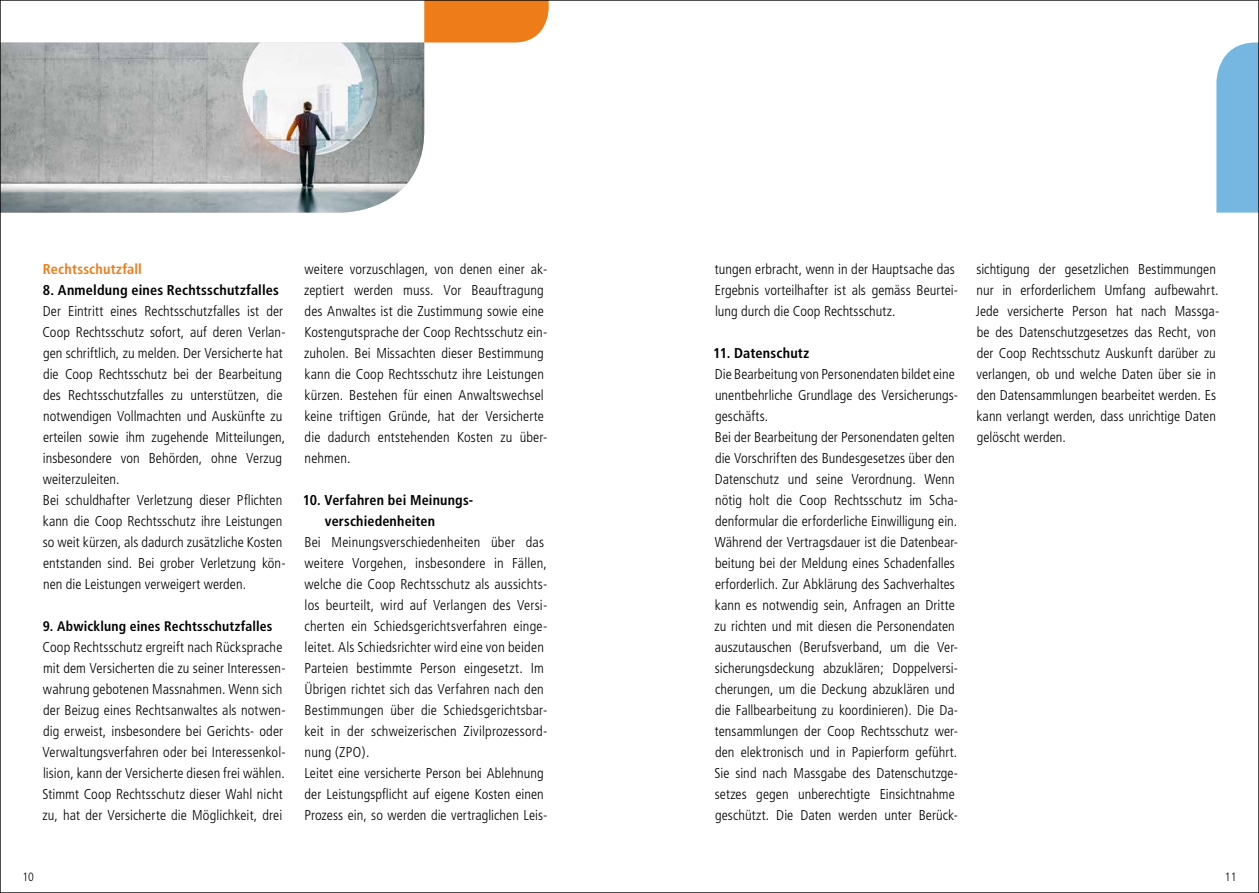
<style>
.page{position:relative;width:1259px;height:893px;background:#fff}
.page>*{position:absolute;margin:0;border:0;box-sizing:border-box;transform-origin:0 0}
.t1{font:300 condensed 14.25px/21px "Frutiger";letter-spacing:.005em;color:#000001}
.t2{font:700 condensed 14.25px/21px "Frutiger";letter-spacing:.01em;color:#000001}
.t3{font:700 condensed 14.25px "Frutiger";letter-spacing:.015em;color:#ee7c19}
.t4{font:700 condensed 13.8px "Frutiger";letter-spacing:.01em;color:#000001}
.t5{font:300 condensed 12px "Frutiger";color:#000001}
</style>
<div class="page">
<img style="left:2px;top:43px;width:422px;height:170px">
<svg style="left:424px;top:2px;width:125px;height:41px"></svg>
<svg style="left:1216px;top:43px;width:41px;height:170px"></svg>
<p class="t3" style="left:43px;top:261px;width:100px">Rechtsschutzfall</p>
<p class="t2" style="left:43px;top:280px;width:237px">8. Anmeldung eines Rechtsschutzfalles</p>
<p class="t1" style="left:42px;top:301px;width:245px">Der Eintritt eines Rechtsschutzfalles ist der Coop Rechtsschutz sofort, auf deren Verlan&shy;gen schriftlich, zu melden. Der Versicherte hat die Coop Rechtsschutz bei der Bearbeitung des Rechtsschutzfalles zu unterstützen, die notwendigen Vollmachten und Auskünfte zu erteilen sowie ihm zugehende Mitteilungen, insbesondere von Behörden, ohne Verzug weiterzuleiten.<br>Bei schuldhafter Verletzung dieser Pflichten kann die Coop Rechtsschutz ihre Leistungen so weit kürzen, als dadurch zusätzliche Kosten entstanden sind. Bei grober Verletzung kön&shy;nen die Leistungen verweigert werden.</p>
<p class="t4" style="left:43px;top:618px;width:231px">9. Abwicklung eines Rechtsschutzfalles</p>
<p class="t1" style="left:42px;top:637px;width:245px">Coop Rechtsschutz ergreift nach Rücksprache mit dem Versicherten die zu seiner Interessen&shy;wahrung gebotenen Massnahmen. Wenn sich der Beizug eines Rechtsanwaltes als notwen&shy;dig erweist, insbesondere bei Gerichts- oder Verwaltungsverfahren oder bei Interessenkol&shy;lision, kann der Versicherte diesen frei wählen.<br>Stimmt Coop Rechtsschutz dieser Wahl nicht zu, hat der Versicherte die Möglichkeit, drei</p>
<p class="t1" style="left:304px;top:259px;width:245px">weitere vorzuschlagen, von denen einer ak&shy;zeptiert werden muss. Vor Beauftragung des Anwaltes ist die Zustimmung sowie eine Kostengutsprache der Coop Rechtsschutz ein&shy;zuholen. Bei Missachten dieser Bestimmung kann die Coop Rechtsschutz ihre Leistungen kürzen. Bestehen für einen Anwaltswechsel keine triftigen Gründe, hat der Versicherte die dadurch entstehenden Kosten zu über&shy;nehmen.</p>
<p class="t2" style="left:325px;top:490px;width:149px;text-indent:-22px">10. Verfahren bei Meinungs&shy;verschiedenheiten</p>
<p class="t1" style="left:304px;top:532px;width:244px">Bei Meinungsverschiedenheiten über das weitere Vorgehen, insbesondere in Fällen, welche die Coop Rechtsschutz als aussichts&shy;los beurteilt, wird auf Verlangen des Versi&shy;cherten ein Schiedsgerichtsverfahren einge&shy;leitet. Als Schiedsrichter wird eine von beiden Parteien bestimmte Person eingesetzt. Im Übrigen richtet sich das Verfahren nach den Bestimmungen über die Schiedsgerichtsbar&shy;keit in der schweizerischen Zivilprozessord&shy;nung (ZPO).<br>Leitet eine versicherte Person bei Ablehnung der Leistungspflicht auf eigene Kosten einen Prozess ein, so werden die vertraglichen Leis-</p>
<p class="t1" style="left:715px;top:259px;width:245px">tungen erbracht, wenn in der Hauptsache das<br>Ergebnis vorteilhafter ist als gemäss Beurtei&shy;lung durch die Coop Rechtsschutz.</p>
<p class="t2" style="left:713px;top:343px;width:97px">11. Datenschutz</p>
<p class="t1" style="left:714px;top:364px;width:245px">Die Bearbeitung von Personendaten bildet eine unentbehrliche Grundlage des Versicherungs&shy;geschäfts.<br>Bei der Bearbeitung der Personendaten gelten die Vorschriften des Bundesgesetzes über den Datenschutz und seine Verordnung. Wenn nötig holt die Coop Rechtsschutz im Scha&shy;denformular die erforderliche Einwilligung ein.<br>Während der Vertragsdauer ist die Datenbear&shy;beitung bei der Meldung eines Schadenfalles erforderlich. Zur Abklärung des Sachverhaltes kann es notwendig sein, Anfragen an Dritte zu richten und mit diesen die Personendaten auszutauschen (Berufsverband, um die Ver&shy;sicherungsdeckung abzuklären; Doppelversi&shy;cherungen, um die Deckung abzuklären und die Fallbearbeitung zu koordinieren). Die Da&shy;tensammlungen der Coop Rechtsschutz wer&shy;den elektronisch und in Papierform geführt.<br>Sie sind nach Massgabe des Datenschutzge&shy;setzes gegen unberechtigte Einsichtnahme geschützt. Die Daten werden unter Berück-</p>
<p class="t1" style="left:975px;top:259px;width:245px">sichtigung der gesetzlichen Bestimmungen nur in erforderlichem Umfang aufbewahrt.<br>Jede versicherte Person hat nach Massga&shy;be des Datenschutzgesetzes das Recht, von der Coop Rechtsschutz Auskunft darüber zu verlangen, ob und welche Daten über sie in den Datensammlungen bearbeitet werden. Es kann verlangt werden, dass unrichtige Daten gelöscht werden.</p>
<p class="t5" style="left:22px;top:870px;width:13px">10</p>
<p class="t5" style="left:1225px;top:870px;width:13px">11</p>
</div>
